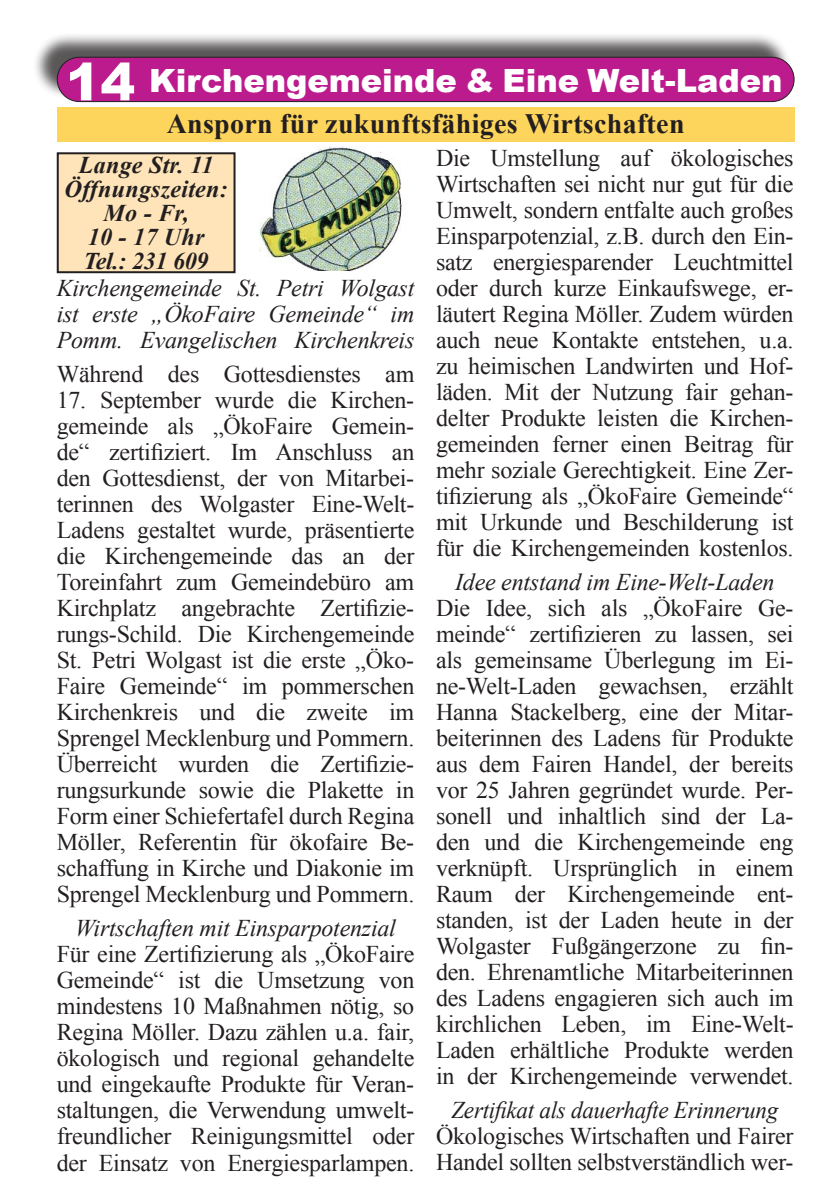
<style>
.page{position:relative;width:840px;height:1191px;background:#fff}
.page>*{position:absolute;margin:0;border:0;box-sizing:border-box;transform-origin:0 0}
.t1{font:900 32px "Arial";color:#fff}
.t2{font:700 28px "Times New Roman";letter-spacing:.01em;color:#231f20}
.t3{font:24px/26px "Times New Roman";letter-spacing:-.01em;color:#231f20;text-align:justify}
.t4{font:italic 24px/26px "Times New Roman";letter-spacing:-.01em;color:#231f20;text-align:justify}
.t5{font:italic 700 24px/24px "Times New Roman";letter-spacing:.01em;color:#231f20;text-align:center}
.t6{font:italic 24px "Times New Roman";letter-spacing:-.01em;color:#231f20;scale:.96 1}
.t7{font:italic 700 24px "Times New Roman";letter-spacing:-.01em;color:#231f20}
.s1{font-size:52px}
</style>
<div class="page">
<div style="left:32px;top:32px;width:758px;height:67px;background:#231f20;opacity:.75"></div>
<div style="left:57px;top:57px;width:736px;height:45px;background:#bc1b8d;border-radius:22px"></div>
<div style="left:57px;top:57px;width:737px;height:45px;border:1px solid #231f20;border-radius:22px"></div>
<div style="left:57px;top:108px;width:737px;height:34px;background:#fed55c"></div>
<div style="left:58px;top:153px;width:176px;height:119px;background:#fee4b8"></div>
<div style="left:57px;top:152px;width:178px;height:121px;border:2px solid #231f20"></div>
<img style="left:259px;top:146px;width:143px;height:125px">
<p class="t1" style="left:66px;top:58px;width:717px"><span class="s1">14</span> Kirchengemeinde &amp; Eine Welt-Laden</p>
<p class="t2" style="left:167px;top:104px;width:519px">Ansporn für zukunftsfähiges Wirtschaften</p>
<p class="t3" style="left:436px;top:144px;width:359px">Die Umstellung auf ökologisches Wirtschaften sei nicht nur gut für die Umwelt, sondern entfalte auch großes Einsparpotenzial, z.B. durch den Ein&shy;satz energiesparender Leuchtmittel oder durch kurze Einkaufswege, er&shy;läutert Regina Möller. Zudem würden auch neue Kontakte entstehen, u.a. zu heimischen Landwirten und Hof&shy;läden. Mit der Nutzung fair gehan&shy;delter Produkte leisten die Kirchen&shy;gemeinden ferner einen Beitrag für mehr soziale Gerechtigkeit. Eine Zer&shy;tifizierung als „ÖkoFaire Gemeinde“ mit Urkunde und Beschilderung ist für die Kirchengemeinden kostenlos.</p>
<p class="t4" style="left:455px;top:568px;width:320px">Idee entstand im Eine-Welt-Laden</p>
<p class="t3" style="left:436px;top:594px;width:359px">Die Idee, sich als „ÖkoFaire Ge&shy;meinde“ zertifizieren zu lassen, sei als gemeinsame Überlegung im Ei&shy;ne-Welt-Laden gewachsen, erzählt Hanna Stackelberg, eine der Mitar&shy;beiterinnen des Ladens für Produkte aus dem Fairen Handel, der bereits vor 25 Jahren gegründet wurde. Per&shy;sonell und inhaltlich sind der La&shy;den und die Kirchengemeinde eng verknüpft. Ursprünglich in einem Raum der Kirchengemeinde ent&shy;standen, ist der Laden heute in der Wolgaster Fußgängerzone zu fin&shy;den. Ehrenamtliche Mitarbeiterinnen des Ladens engagieren sich auch im kirchlichen Leben, im Eine-Welt-Laden erhältliche Produkte werden in der Kirchengemeinde verwendet.</p>
<p class="t6" style="left:451px;top:1093px;width:342px">Zertifikat als dauerhafte Erinnerung</p>
<p class="t3" style="left:436px;top:1122px;width:359px">Ökologisches Wirtschaften und Fairer<br>Handel sollten selbstverständlich wer-</p>
<p class="t5" style="left:79px;top:152px;width:136px">Lange Str. 11</p>
<p class="t5" style="left:64px;top:176px;width:165px">Öffnungszeiten:<br>Mo - Fr,</p>
<p class="t5" style="left:88px;top:224px;width:118px">10 - 17 Uhr</p>
<p class="t7" style="left:84px;top:244px;width:126px">Tel.: 231 609</p>
<p class="t4" style="left:57px;top:274px;width:359px">Kirchengemeinde St. Petri Wolgast ist erste „ÖkoFaire Gemeinde“ im Pomm. Evangelischen Kirchenkreis</p>
<p class="t3" style="left:57px;top:361px;width:359px">Während des Gottesdienstes am</p>
<p class="t3" style="left:57px;top:387px;width:359px">17. September wurde die Kirchen&shy;gemeinde als „ÖkoFaire Gemein&shy;de“ zertifiziert. Im Anschluss an den Gottesdienst, der von Mitarbei&shy;terinnen des Wolgaster Eine-Welt-Ladens gestaltet wurde, präsentierte die Kirchengemeinde das an der Toreinfahrt zum Gemeindebüro am Kirchplatz angebrachte Zertifizie&shy;rungs-Schild. Die Kirchengemeinde St. Petri Wolgast ist die erste „Öko-Faire Gemeinde“ im pommerschen Kirchenkreis und die zweite im Sprengel Mecklenburg und Pommern.</p>
<p class="t3" style="left:57px;top:751px;width:359px">Überreicht wurden die Zertifizie&shy;rungsurkunde sowie die Plakette in Form einer Schiefertafel durch Regina Möller, Referentin für ökofaire Be&shy;schaffung in Kirche und Diakonie im Sprengel Mecklenburg und Pommern.</p>
<p class="t4" style="left:75px;top:914px;width:322px">Wirtschaften mit Einsparpotenzial</p>
<p class="t3" style="left:57px;top:941px;width:359px">Für eine Zertifizierung als „ÖkoFaire Gemeinde“ ist die Umsetzung von mindestens 10 Maßnahmen nötig, so Regina Möller. Dazu zählen u.a. fair, ökologisch und regional gehandelte und eingekaufte Produkte für Veran&shy;staltungen, die Verwendung umwelt&shy;freundlicher Reinigungsmittel oder der Einsatz von Energiesparlampen.</p>
</div>
